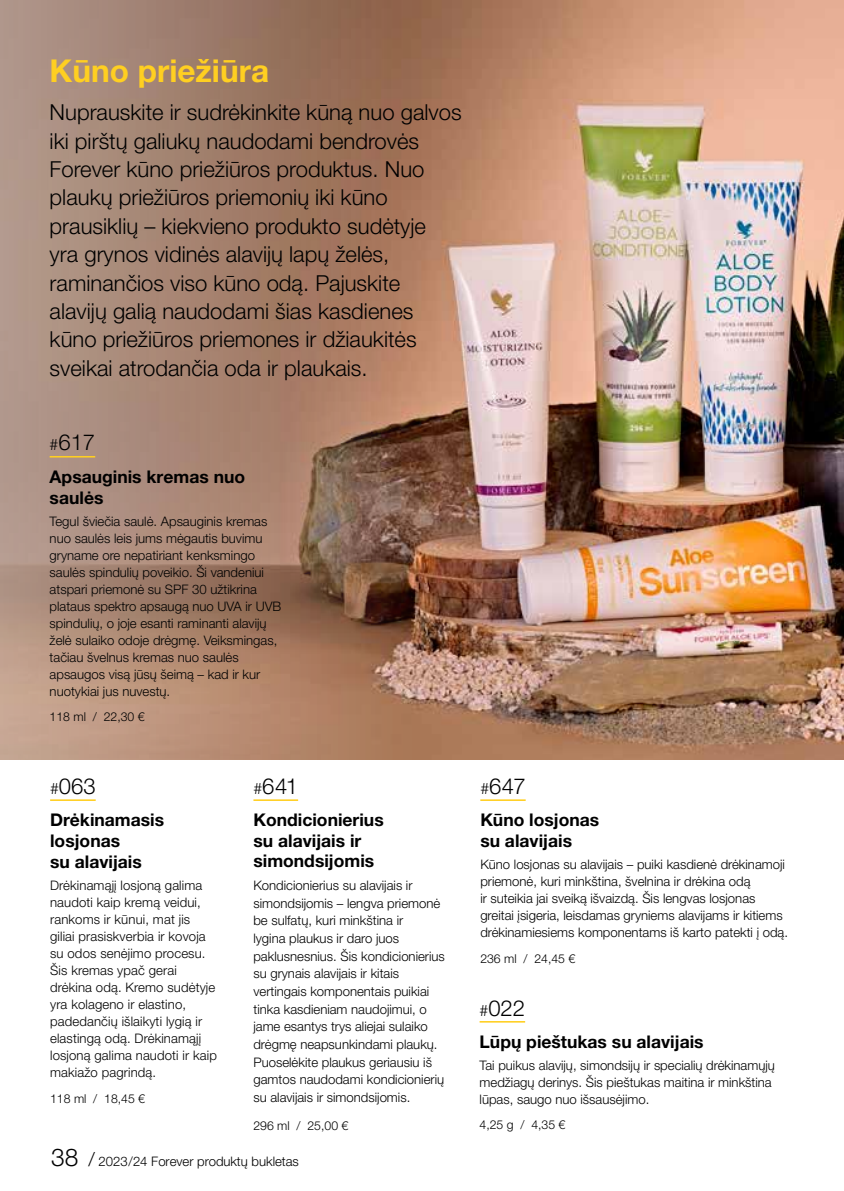
<style>
.page{position:relative;width:844px;height:1191px;background:#fff}
.page>*{position:absolute;margin:0;border:0;box-sizing:border-box;transform-origin:0 0}
.t1{font:700 31.5px "Helvetica Neue LT Pro";color:#ffcf21}
.t2{font:300 22.05px/28.3px "Helvetica Neue LT Pro";color:#000}
.t3{font:700 17.5px/21px "Helvetica Neue LT Pro";color:#000}
.t4{font:300 13.12px/17px "Helvetica Neue LT Pro";color:#000}
.t5{font:300 12.25px "Helvetica Neue LT Pro";color:#000}
.s1{font-size:15.75px}
.s2{font-size:24.5px}
.s3{font-size:19.25px}
</style>
<div class="page">
<img style="left:428px;top:0;width:415px;height:759px">
<svg style="left:401px;top:0;width:27px;height:760px;background:#9c6d54"></svg>
<hr style="left:479px;top:1021px;width:46px;height:1px;background:#ffcf21">
<hr style="left:50px;top:799px;width:46px;height:2px;background:#ffcf21">
<hr style="left:480px;top:799px;width:45px;height:2px;background:#ffcf21">
<hr style="left:253px;top:799px;width:45px;height:2px;background:#ffcf21">
<svg style="left:0;top:0;width:401px;height:760px;background:#a6826f"></svg>
<hr style="left:50px;top:456px;width:45px;height:1px;background:#ffcf21">
<h1 class="t1" style="left:50px;top:51px;width:221px">Kūno priežiūra</h1>
<p class="t2" style="left:50px;top:98px;width:413px">Nuprauskite ir sudrėkinkite kūną nuo galvos iki pirštų galiukų naudodami bendrovės Forever kūno priežiūros produktus. Nuo plaukų priežiūros priemonių iki kūno prausiklių – kiekvieno produkto sudėtyje<br>yra grynos vidinės alavijų lapų želės, raminančios viso kūno odą. Pajuskite alavijų galią naudodami šias kasdienes kūno priežiūros priemones ir džiaukitės sveikai atrodančia oda ir plaukais.</p>
<h2 class="t2" style="left:50px;top:428px;width:47px"><span class="s1">#</span>617</h2>
<h3 class="t3" style="left:50px;top:466px;width:197px">Apsauginis kremas nuo saulės</h3>
<p class="t4" style="left:50px;top:512px;width:233px">Tegul šviečia saulė. Apsauginis kremas nuo saulės leis jums mėgautis buvimu gryname ore nepatiriant kenksmingo saulės spindulių poveikio. Ši vandeniui atspari priemonė su SPF 30 užtikrina plataus spektro apsaugą nuo UVA ir UVB spindulių, o joje esanti raminanti alavijų želė sulaiko odoje drėgmę. Veiksmingas, tačiau švelnus kremas nuo saulės apsaugos visą jūsų šeimą – kad ir kur nuotykiai jus nuvestų.</p>
<p class="t5" style="left:50px;top:709px;width:96px">118 ml / 22,30 €</p>
<h2 class="t2" style="left:50px;top:771px;width:47px"><span class="s1">#</span>063</h2>
<h3 class="t3" style="left:50px;top:809px;width:116px">Drėkinamasis losjonas<br>su alavijais</h3>
<p class="t4" style="left:50px;top:876px;width:168px">Drėkinamąjį losjoną galima naudoti kaip kremą veidui, rankoms ir kūnui, mat jis giliai prasiskverbia ir kovoja su odos senėjimo procesu.<br>Šis kremas ypač gerai drėkina odą. Kremo sudėtyje yra kolageno ir elastino, padedančių išlaikyti lygią ir elastingą odą. Drėkinamąjį losjoną galima naudoti ir kaip makiažo pagrindą.</p>
<p class="t5" style="left:50px;top:1090px;width:96px">118 ml / 18,45 €</p>
<h2 class="t2" style="left:253px;top:771px;width:46px"><span class="s1">#</span>641</h2>
<h3 class="t3" style="left:253px;top:809px;width:132px">Kondicionierius su alavijais ir simondsijomis</h3>
<p class="t4" style="left:253px;top:876px;width:193px;line-height:17.7px">Kondicionierius su alavijais ir simondsijomis – lengva priemonė be sulfatų, kuri minkština ir<br>lygina plaukus ir daro juos paklusnesnius. Šis kondicionierius su grynais alavijais ir kitais vertingais komponentais puikiai tinka kasdieniam naudojimui, o jame esantys trys aliejai sulaiko drėgmę neapsunkindami plaukų.<br>Puoselėkite plaukus geriausiu iš gamtos naudodami kondicionierių su alavijais ir simondsijomis.</p>
<p class="t5" style="left:253px;top:1118px;width:96px">296 ml / 25,00 €</p>
<p class="t4" style="left:51px;top:1152px;width:249px"><span class="s2">38</span> <span class="s3">/</span> 2023/24 Forever produktų bukletas</p>
<h2 class="t2" style="left:480px;top:771px;width:47px"><span class="s1">#</span>647</h2>
<h3 class="t3" style="left:480px;top:809px;width:120px">Kūno losjonas su alavijais</h3>
<p class="t4" style="left:480px;top:855px;width:309px">Kūno losjonas su alavijais – puiki kasdienė drėkinamoji priemonė, kuri minkština, švelnina ir drėkina odą<br>ir suteikia jai sveiką išvaizdą. Šis lengvas losjonas greitai įsigeria, leisdamas gryniems alavijams ir kitiems drėkinamiesiems komponentams iš karto patekti į odą.</p>
<p class="t5" style="left:480px;top:951px;width:96px">236 ml / 24,45 €</p>
<h2 class="t2" style="left:479px;top:993px;width:47px"><span class="s1">#</span>022</h2>
<h3 class="t3" style="left:479px;top:1030px;width:225px">Lūpų pieštukas su alavijais</h3>
<p class="t4" style="left:479px;top:1056px;width:297px">Tai puikus alavijų, simondsijų ir specialių drėkinamųjų medžiagų derinys. Šis pieštukas maitina ir minkština lūpas, saugo nuo išsausėjimo.</p>
<p class="t5" style="left:479px;top:1117px;width:87px">4,25 g / 4,35 €</p>
</div>
